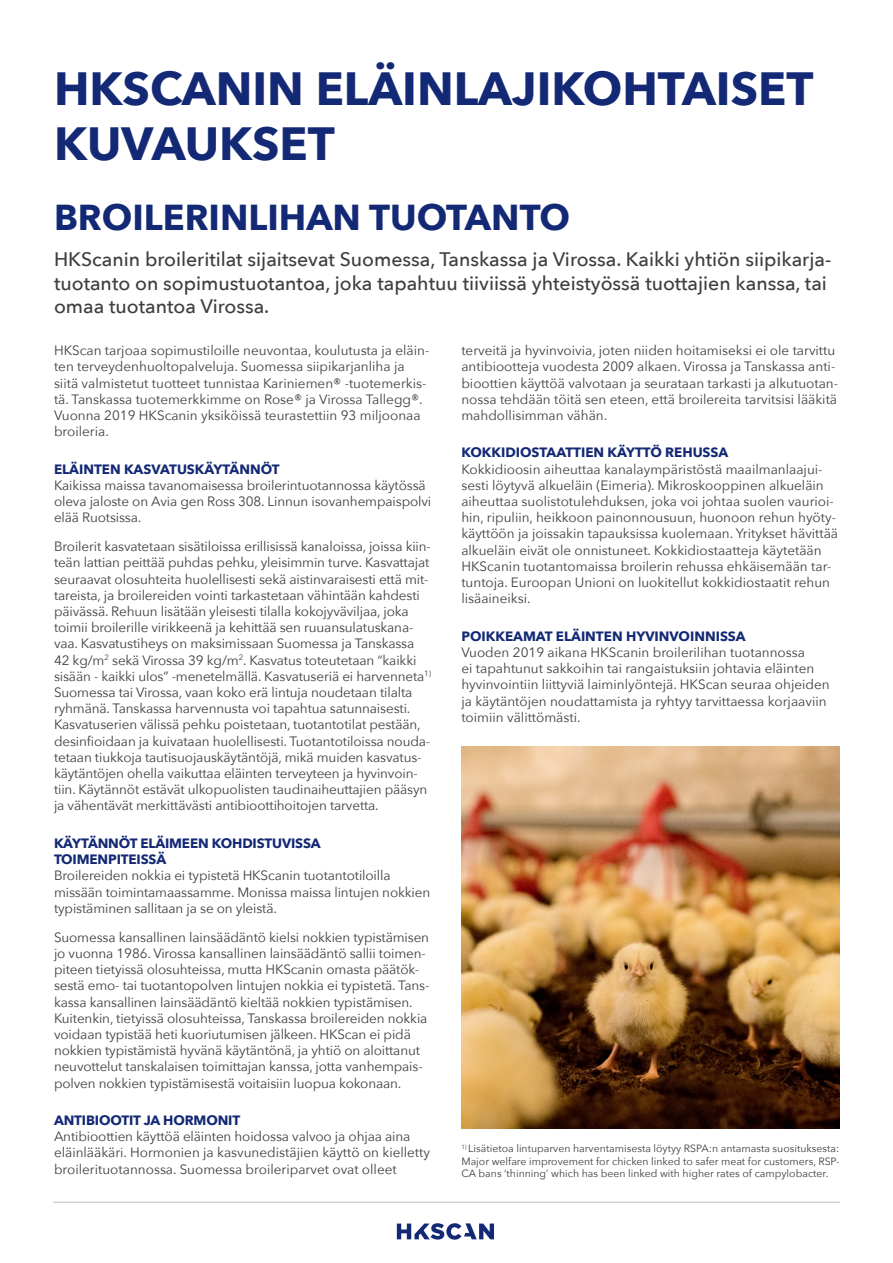
<style>
.page{position:relative;width:893px;height:1263px;background:#fff}
.page>*{position:absolute;margin:0;border:0;box-sizing:border-box;transform-origin:0 0}
.t1{font:700 46.5px/55.8px "Avenir Next";color:#142975}
.Otsikko{font:700 36px "Avenir Next";color:#142975}
.Ingressi{font:500 19.5px/23.4px "Avenir Next";color:#3e3e3f}
.Leipis{font:13.5px/16.2px "Avenir Next";letter-spacing:-.01em;color:#3e3e3f}
.Väliotsikko{font:700 13.5px/16.2px "Avenir Next";letter-spacing:-.01em;color:#142975}
.t2{font:10.5px/12.6px "Avenir Next";color:#3e3e3f;text-align:justify}
</style>
<div class="page">
<svg style="left:397px;top:1223px;width:97px;height:17px"></svg>
<hr style="left:53px;top:1202px;width:787px;height:1px;background:#bcbdc0">
<img style="left:461px;top:746px;width:378px;height:383px">
<p class="t1" style="left:54px;top:60px;width:761px">HKSCANIN ELÄINLAJIKOHTAISET<br>KUVAUKSET</p>
<p class="Otsikko" style="left:54px;top:186px;width:518px">BROILERINLIHAN TUOTANTO</p>
<p class="Ingressi" style="left:54px;top:247px;width:779px">HKScanin broileritilat sijaitsevat Suomessa, Tanskassa ja Virossa. Kaikki yhtiön siipikarja&shy;tuotanto on sopimustuotantoa, joka tapahtuu tiiviissä yhteistyössä tuottajien kanssa, tai omaa tuotantoa Virossa.</p>
<p class="Leipis" style="left:54px;top:342px;width:377px">HKScan tarjoaa sopimustiloille neuvontaa, koulutusta ja eläin&shy;ten terveydenhuoltopalveluja. Suomessa siipikarjanliha ja siitä valmistetut tuotteet tunnistaa Kariniemen® -tuotemerkis&shy;tä. Tanskassa tuotemerkkimme on Rose® ja Virossa Tallegg®.<br>Vuonna 2019 HKScanin yksiköissä teurastettiin 93 miljoonaa broileria.</p>
<p class="Väliotsikko" style="left:54px;top:461px;width:227px">ELÄINTEN KASVATUSKÄYTÄNNÖT</p>
<p class="Leipis" style="left:54px;top:476px;width:379px">Kaikissa maissa tavanomaisessa broilerintuotannossa käytössä oleva jaloste on Avia gen Ross 308. Linnun isovanhempaispolvi elää Ruotsissa.</p>
<p class="Leipis" style="left:54px;top:538px;width:379px">Broilerit kasvatetaan sisätiloissa erillisissä kanaloissa, joissa kiin&shy;teän lattian peittää puhdas pehku, yleisimmin turve. Kasvattajat seuraavat olosuhteita huolellisesti sekä aistinvaraisesti että mit&shy;tareista, ja broilereiden vointi tarkastetaan vähintään kahdesti päivässä. Rehuun lisätään yleisesti tilalla kokojyväviljaa, joka toimii broilerille virikkeenä ja kehittää sen ruuansulatuskana&shy;vaa. Kasvatustiheys on maksimissaan Suomessa ja Tanskassa 42 kg/m<sup>2</sup> sekä Virossa 39 kg/m<sup>2</sup>. Kasvatus toteutetaan “kaikki sisään - kaikki ulos” -menetelmällä. Kasvatuseriä ei harvenneta<sup>1)<br></sup>Suomessa tai Virossa, vaan koko erä lintuja noudetaan tilalta ryhmänä. Tanskassa harvennusta voi tapahtua satunnaisesti.<br>Kasvatuserien välissä pehku poistetaan, tuotantotilat pestään, desinfioidaan ja kuivataan huolellisesti. Tuotantotiloissa nouda&shy;tetaan tiukkoja tautisuojauskäytäntöjä, mikä muiden kasvatus&shy;käytäntöjen ohella vaikuttaa eläinten terveyteen ja hyvinvoin&shy;tiin. Käytännöt estävät ulkopuolisten taudinaiheuttajien pääsyn ja vähentävät merkittävästi antibioottihoitojen tarvetta.</p>
<p class="Väliotsikko" style="left:54px;top:835px;width:268px">KÄYTÄNNÖT ELÄIMEEN KOHDISTUVISSA<br>TOIMENPITEISSÄ</p>
<p class="Leipis" style="left:54px;top:867px;width:378px">Broilereiden nokkia ei typistetä HKScanin tuotantotiloilla missään toimintamaassamme. Monissa maissa lintujen nokkien typistäminen sallitaan ja se on yleistä.</p>
<p class="Leipis" style="left:54px;top:928px;width:377px">Suomessa kansallinen lainsäädäntö kielsi nokkien typistämisen jo vuonna 1986. Virossa kansallinen lainsäädäntö sallii toimen&shy;piteen tietyissä olosuhteissa, mutta HKScanin omasta päätök&shy;sestä emo- tai tuotantopolven lintujen nokkia ei typistetä. Tans&shy;kassa kansallinen lainsäädäntö kieltää nokkien typistämisen.<br>Kuitenkin, tietyissä olosuhteissa, Tanskassa broilereiden nokkia voidaan typistää heti kuoriutumisen jälkeen. HKScan ei pidä nokkien typistämistä hyvänä käytäntönä, ja yhtiö on aloittanut neuvottelut tanskalaisen toimittajan kanssa, jotta vanhempais&shy;polven nokkien typistämisestä voitaisiin luopua kokonaan.</p>
<p class="Väliotsikko" style="left:54px;top:1112px;width:188px">ANTIBIOOTIT JA HORMONIT</p>
<p class="Leipis" style="left:54px;top:1128px;width:377px">Antibioottien käyttöä eläinten hoidossa valvoo ja ohjaa aina eläinlääkäri. Hormonien ja kasvunedistäjien käyttö on kielletty broilerituotannossa. Suomessa broileriparvet ovat olleet</p>
<p class="Leipis" style="left:461px;top:342px;width:378px">terveitä ja hyvinvoivia, joten niiden hoitamiseksi ei ole tarvittu antibiootteja vuodesta 2009 alkaen. Virossa ja Tanskassa anti&shy;bioottien käyttöä valvotaan ja seurataan tarkasti ja alkutuotan&shy;nossa tehdään töitä sen eteen, että broilereita tarvitsisi lääkitä mahdollisimman vähän.</p>
<p class="Väliotsikko" style="left:461px;top:444px;width:269px">KOKKIDIOSTAATTIEN KÄYTTÖ REHUSSA</p>
<p class="Leipis" style="left:461px;top:460px;width:378px">Kokkidioosin aiheuttaa kanalaympäristöstä maailmanlaajui&shy;sesti löytyvä alkueläin (Eimeria). Mikroskooppinen alkueläin aiheuttaa suolistotulehduksen, joka voi johtaa suolen vaurioi&shy;hin, ripuliin, heikkoon painonnousuun, huonoon rehun hyöty&shy;käyttöön ja joissakin tapauksissa kuolemaan. Yritykset hävittää alkueläin eivät ole onnistuneet. Kokkidiostaatteja käytetään HKScanin tuotantomaissa broilerin rehussa ehkäisemään tar&shy;tuntoja. Euroopan Unioni on luokitellut kokkidiostaatit rehun lisäaineiksi.</p>
<p class="Väliotsikko" style="left:461px;top:628px;width:286px">POIKKEAMAT ELÄINTEN HYVINVOINNISSA</p>
<p class="Leipis" style="left:461px;top:643px;width:370px">Vuoden 2019 aikana HKScanin broilerilihan tuotannossa<br>ei tapahtunut sakkoihin tai rangaistuksiin johtavia eläinten hyvinvointiin liittyviä laiminlyöntejä. HKScan seuraa ohjeiden ja käytäntöjen noudattamista ja ryhtyy tarvittaessa korjaaviin toimiin välittömästi.</p>
<p class="t2" style="left:461px;top:1142px;width:380px"><sup>1)</sup> Lisätietoa lintuparven harventamisesta löytyy RSPA:n antamasta suosituksesta:<br>Major welfare improvement for chicken linked to safer meat for customers, RSP-CA bans ‘thinning’ which has been linked with higher rates of campylobacter.</p>
</div>
